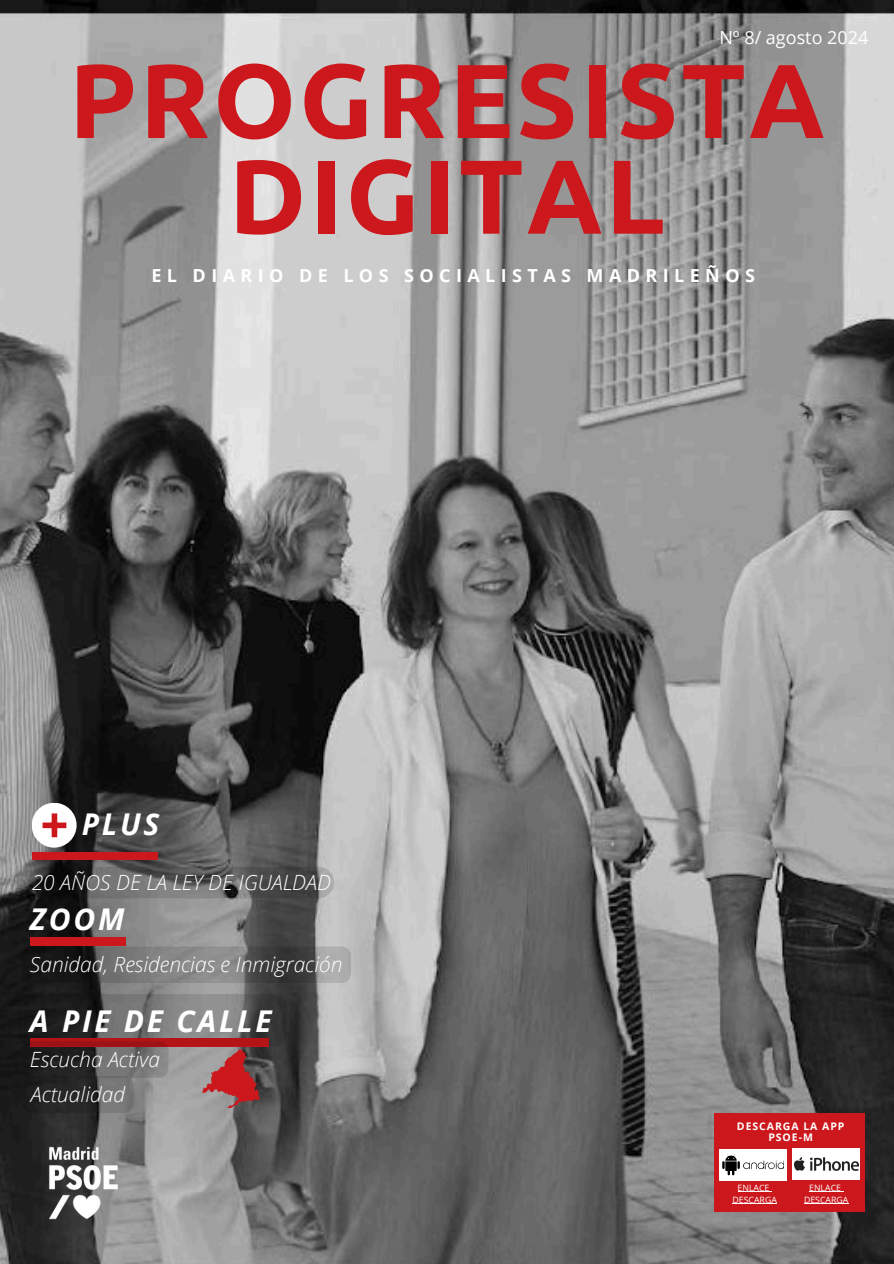
<style>
.page{position:relative;width:894px;height:1264px;background:#fff}
.page>*{position:absolute;margin:0;border:0;box-sizing:border-box;transform-origin:0 0}
.t1{font:700 105px/95.7px "Ubuntu";letter-spacing:.03em;color:#cc171c;text-align:center}
.t2{font:italic 700 30px "Open Sans";letter-spacing:.09em;color:#fff}
.t3{font:italic 300 21px "Open Sans";color:#fff}
.t4{font:700 18px "Open Sans";letter-spacing:.3em;color:#fff}
.t5{font:18px "Open Sans";color:#fff}
.t6{font:700 10.5px "Open Sans";letter-spacing:.09em;color:#fff}
.t7{font:8.7px/11.9px "Open Sans";color:#fff;text-align:center}
</style>
<div class="page">
<img style="left:0;top:0;width:893px;height:1263px">
<img style="left:32px;top:1132px;width:100px;height:101px">
<div style="left:714px;top:1113px;width:150px;height:98px;background:#cc171c"></div>
<div style="left:719px;top:1148px;width:67px;height:32px;background:#fff"></div>
<svg style="left:722px;top:1154px;width:61px;height:21px"></svg>
<div style="left:792px;top:1147px;width:67px;height:32px;background:#fff"></div>
<img style="left:794px;top:1157px;width:63px;height:14px">
<hr style="left:737px;top:1191px;width:32px;height:1px;background:#fff">
<hr style="left:732px;top:1203px;width:44px;height:1px;background:#fff">
<hr style="left:808px;top:1191px;width:32px;height:1px;background:#fff">
<hr style="left:803px;top:1203px;width:45px;height:1px;background:#fff">
<div style="left:32px;top:802px;width:45px;height:45px;background:#fff;border-radius:50%"></div>
<svg style="left:43px;top:813px;width:23px;height:24px"></svg>
<div style="left:32px;top:852px;width:125px;height:8px;background:#cc171c"></div>
<div style="left:30px;top:936px;width:96px;height:9px;background:#cc171c"></div>
<div style="left:28px;top:866px;width:306px;height:32px;background:#000;border-radius:16px;opacity:.12"></div>
<svg style="left:18px;top:994px;width:268px;height:113px;background:#6f595a"></svg>
<div style="left:22px;top:946px;width:329px;height:37px;background:#000;border-radius:9px;opacity:.12"></div>
<div style="left:22px;top:1041px;width:146px;height:36px;background:#000;border-radius:9px;opacity:.12"></div>
<div style="left:22px;top:1076px;width:111px;height:36px;background:#000;border-radius:9px;opacity:.12"></div>
<h3 class="t5" style="left:719px;top:25px;width:150px">Nº 8/ agosto 2024</h3>
<h5 class="t1" style="left:69px;top:51px;width:757px">PROGRESISTA<br>DIGITAL</h5>
<h2 class="t4" style="left:151px;top:262px;width:605px">EL DIARIO DE LOS SOCIALISTAS MADRILEÑOS</h2>
<h4 class="t2" style="left:82px;top:803px;width:79px">PLUS</h4>
<h2 class="t3" style="left:32px;top:867px;width:300px">20 AÑOS DE LA LEY DE IGUALDAD</h2>
<h4 class="t2" style="left:30px;top:897px;width:96px">ZOOM</h4>
<p class="t3" style="left:30px;top:949px;width:314px">Sanidad, Residencias e Inmigración</p>
<h2 class="t2" style="left:30px;top:999px;width:243px">A PIE DE CALLE</h2>
<h4 class="t3" style="left:30px;top:1044px;width:131px">Escucha Activa</h4>
<p class="t3" style="left:31px;top:1079px;width:96px">Actualidad</p>
<h6 class="t6" style="left:736px;top:1118px;width:109px">DESCARGA LA APP</h6>
<h1 class="t6" style="left:768px;top:1129px;width:46px">PSOE-M</h1>
<p class="t7" style="left:732px;top:1181px;width:46px">ENLACE<br>DESCARGA</p>
<p class="t7" style="left:803px;top:1181px;width:46px">ENLACE<br>DESCARGA</p>
</div>
